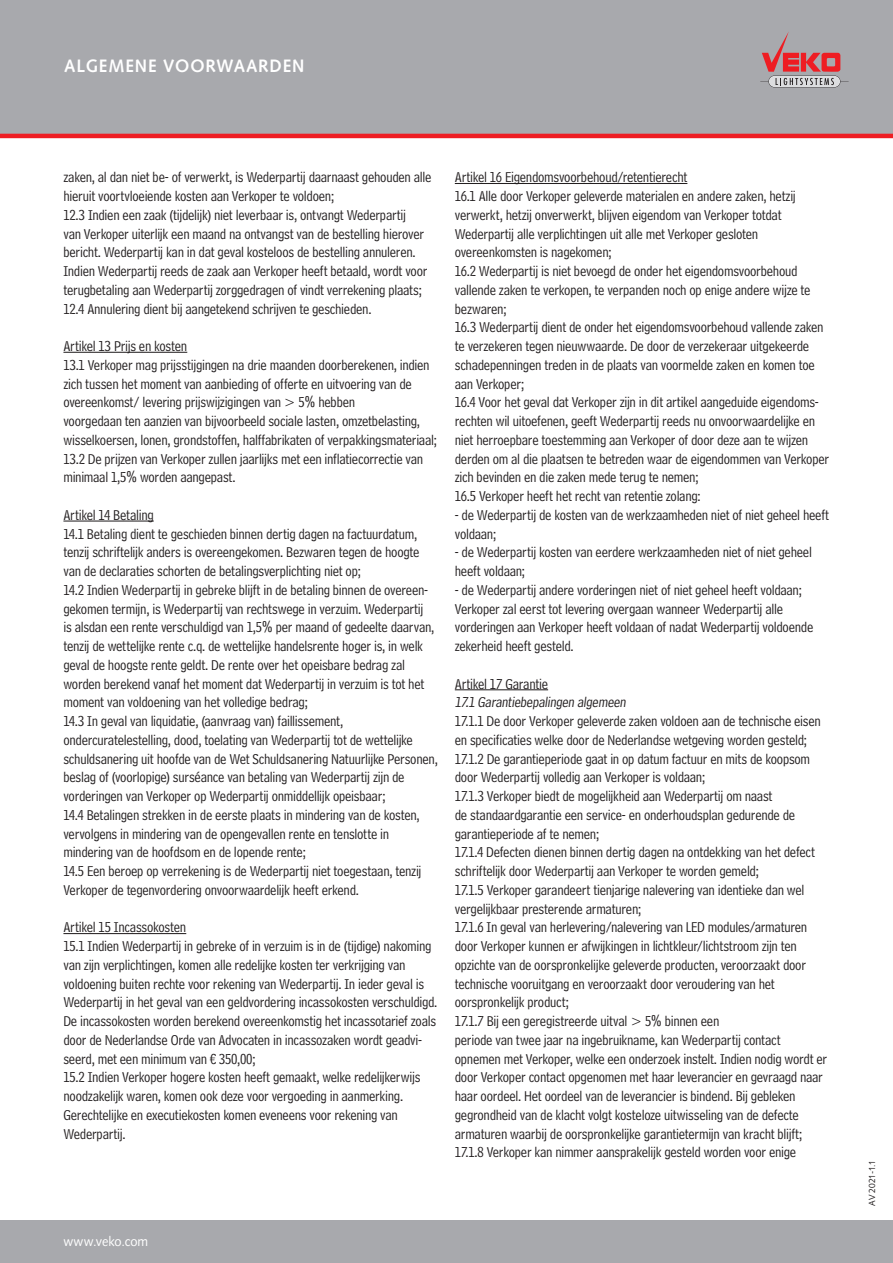
<style>
.page{position:relative;width:893px;height:1263px;background:#fff}
.page>*{position:absolute;margin:0;border:0;box-sizing:border-box;transform-origin:0 0}
.t1{font:700 18px "Syntax";letter-spacing:.05em;color:#fff;scale:.95 1}
.t2{font:15px/18.8px "Bell Centennial BT Address";letter-spacing:-.02em;color:#231f20;scale:.95 1}
.t3{font:13.5px "Syntax";letter-spacing:-.005em;color:#fff;scale:.95 1}
.t4{font:9px "Syntax";letter-spacing:-.005em;color:#231f20;scale:.93 1}
.s1{font-family:"Univers";font-stretch:condensed}
</style>
<div class="page">
<div style="left:0;top:0;width:893px;height:136px;background:#a8a9ad"></div>
<div style="left:0;top:1220px;width:893px;height:43px;background:#a8a9ad"></div>
<hr style="left:0;top:134px;width:893px;height:4px;background:#ee1d23">
<svg style="left:760px;top:32px;width:89px;height:55px"></svg>
<hr style="left:63px;top:352px;width:124px;height:1px;background:#231f20">
<hr style="left:63px;top:520px;width:91px;height:1px;background:#231f20">
<hr style="left:63px;top:933px;width:123px;height:1px;background:#231f20">
<hr style="left:455px;top:183px;width:232px;height:1px;background:#231f20">
<hr style="left:455px;top:689px;width:93px;height:1px;background:#231f20">
<p class="t1" style="left:64px;top:55px;width:255px">ALGEMENE VOORWAARDEN</p>
<p class="t2" style="left:63px;top:168px;width:389px">zaken, al dan niet be- of verwerkt, is Wederpartij daarnaast gehouden alle hieruit voortvloeiende kosten aan Verkoper te voldoen;</p>
<p class="t2" style="left:63px;top:205px;width:385px">12.3 Indien een zaak (tijdelijk) niet leverbaar is, ontvangt Wederpartij van Verkoper uiterlijk een maand na ontvangst van de bestelling hierover bericht. Wederpartij kan in dat geval kosteloos de bestelling annuleren.<br>Indien Wederpartij reeds de zaak aan Verkoper heeft betaald, wordt voor terugbetaling aan Wederpartij zorggedragen of vindt verrekening plaats;</p>
<p class="t2" style="left:63px;top:299px;width:326px">12.4 Annulering dient bij aangetekend schrijven te geschieden.</p>
<p class="t2" style="left:63px;top:336px;width:132px">Artikel 13 Prijs en kosten</p>
<p class="t2" style="left:63px;top:355px;width:387px">13.1 Verkoper mag prijsstijgingen na drie maanden doorberekenen, indien zich tussen het moment van aanbieding of offerte en uitvoering van de overeenkomst/ levering prijswijzigingen van &gt; 5<span class="s1">%</span> hebben</p>
<p class="t2" style="left:63px;top:411px;width:395px">voorgedaan ten aanzien van bijvoorbeeld sociale lasten, omzetbelasting, wisselkoersen, lonen, grondstoffen, halffabrikaten of verpakkingsmateriaal;</p>
<p class="t2" style="left:63px;top:449px;width:380px">13.2 De prijzen van Verkoper zullen jaarlijks met een inflatiecorrectie van minimaal 1,5<span class="s1">%</span> worden aangepast.</p>
<p class="t2" style="left:63px;top:505px;width:97px">Artikel 14 Betaling</p>
<p class="t2" style="left:63px;top:524px;width:376px">14.1 Betaling dient te geschieden binnen dertig dagen na factuurdatum, tenzij schriftelijk anders is overeengekomen. Bezwaren tegen de hoogte van de declaraties schorten de betalingsverplichting niet op;</p>
<p class="t2" style="left:63px;top:580px;width:392px">14.2 Indien Wederpartij in gebreke blijft in de betaling binnen de overeen&shy;gekomen termijn, is Wederpartij van rechtswege in verzuim. Wederpartij is alsdan een rente verschuldigd van 1,5<span class="s1">%</span> per maand of gedeelte daarvan, tenzij de wettelijke rente c.q. de wettelijke handelsrente hoger is, in welk geval de hoogste rente geldt. De rente over het opeisbare bedrag zal worden berekend vanaf het moment dat Wederpartij in verzuim is tot het moment van voldoening van het volledige bedrag;</p>
<p class="t2" style="left:63px;top:711px;width:296px">14.3 In geval van liquidatie, (aanvraag van) faillissement,</p>
<p class="t2" style="left:63px;top:730px;width:396px">ondercuratelestelling, dood, toelating van Wederpartij tot de wettelijke schuldsanering uit hoofde van de Wet Schuldsanering Natuurlijke Personen, beslag of (voorlopige) surséance van betaling van Wederpartij zijn de</p>
<p class="t2" style="left:63px;top:786px;width:341px">vorderingen van Verkoper op Wederpartij onmiddellijk opeisbaar;</p>
<p class="t2" style="left:63px;top:805px;width:377px">14.4 Betalingen strekken in de eerste plaats in mindering van de kosten, vervolgens in mindering van de opengevallen rente en tenslotte in</p>
<p class="t2" style="left:63px;top:843px;width:257px">mindering van de hoofdsom en de lopende rente;</p>
<p class="t2" style="left:63px;top:861px;width:378px">14.5 Een beroep op verrekening is de Wederpartij niet toegestaan, tenzij<br>Verkoper de tegenvordering onvoorwaardelijk heeft erkend.</p>
<p class="t2" style="left:63px;top:918px;width:131px">Artikel 15 Incassokosten</p>
<p class="t2" style="left:63px;top:936px;width:395px">15.1 Indien Wederpartij in gebreke of in verzuim is in de (tijdige) nakoming van zijn verplichtingen, komen alle redelijke kosten ter verkrijging van voldoening buiten rechte voor rekening van Wederpartij. In ieder geval is Wederpartij in het geval van een geldvordering incassokosten verschuldigd.<br>De incassokosten worden berekend overeenkomstig het incassotarief zoals door de Nederlandse Orde van Advocaten in incassozaken wordt geadvi&shy;seerd, met een minimum van € 350,00;</p>
<p class="t2" style="left:63px;top:1068px;width:377px">15.2 Indien Verkoper hogere kosten heeft gemaakt, welke redelijkerwijs noodzakelijk waren, komen ook deze voor vergoeding in aanmerking.<br>Gerechtelijke en executiekosten komen eveneens voor rekening van Wederpartij.</p>
<p class="t2" style="left:455px;top:168px;width:246px">Artikel 16 Eigendomsvoorbehoud/retentierecht</p>
<p class="t2" style="left:455px;top:186px;width:361px">16.1 Alle door Verkoper geleverde materialen en andere zaken, hetzij</p>
<p class="t2" style="left:455px;top:205px;width:345px">verwerkt, hetzij onverwerkt, blijven eigendom van Verkoper totdat</p>
<p class="t2" style="left:455px;top:224px;width:321px">Wederpartij alle verplichtingen uit alle met Verkoper gesloten</p>
<p class="t2" style="left:455px;top:243px;width:167px">overeenkomsten is nagekomen;</p>
<p class="t2" style="left:455px;top:261px;width:376px">16.2 Wederpartij is niet bevoegd de onder het eigendomsvoorbehoud vallende zaken te verkopen, te verpanden noch op enige andere wijze te bezwaren;</p>
<p class="t2" style="left:455px;top:318px;width:390px">16.3 Wederpartij dient de onder het eigendomsvoorbehoud vallende zaken te verzekeren tegen nieuwwaarde. De door de verzekeraar uitgekeerde schadepenningen treden in de plaats van voormelde zaken en komen toe aan Verkoper;</p>
<p class="t2" style="left:455px;top:393px;width:396px">16.4 Voor het geval dat Verkoper zijn in dit artikel aangeduide eigendoms&shy;rechten wil uitoefenen, geeft Wederpartij reeds nu onvoorwaardelijke en niet herroepbare toestemming aan Verkoper of door deze aan te wijzen derden om al die plaatsen te betreden waar de eigendommen van Verkoper zich bevinden en die zaken mede terug te nemen;</p>
<p class="t2" style="left:455px;top:486px;width:261px">16.5 Verkoper heeft het recht van retentie zolang:</p>
<p class="t2" style="left:455px;top:505px;width:395px">- de Wederpartij de kosten van de werkzaamheden niet of niet geheel heeft voldaan;</p>
<p class="t2" style="left:455px;top:543px;width:377px">- de Wederpartij kosten van eerdere werkzaamheden niet of niet geheel heeft voldaan;</p>
<p class="t2" style="left:455px;top:580px;width:367px">- de Wederpartij andere vorderingen niet of niet geheel heeft voldaan;</p>
<p class="t2" style="left:455px;top:599px;width:347px">Verkoper zal eerst tot levering overgaan wanneer Wederpartij alle</p>
<p class="t2" style="left:455px;top:618px;width:379px">vorderingen aan Verkoper heeft voldaan of nadat Wederpartij voldoende zekerheid heeft gesteld.</p>
<p class="t2" style="left:455px;top:674px;width:100px">Artikel 17 Garantie</p>
<p class="t2" style="left:455px;top:693px;width:184px">17.1 Garantiebepalingen algemeen</p>
<p class="t2" style="left:455px;top:711px;width:387px">17.1.1 De door Verkoper geleverde zaken voldoen aan de technische eisen en specificaties welke door de Nederlandse wetgeving worden gesteld;</p>
<p class="t2" style="left:455px;top:749px;width:376px">17.1.2 De garantieperiode gaat in op datum factuur en mits de koopsom door Wederpartij volledig aan Verkoper is voldaan;</p>
<p class="t2" style="left:455px;top:786px;width:360px">17.1.3 Verkoper biedt de mogelijkheid aan Wederpartij om naast<br>de standaardgarantie een service- en onderhoudsplan gedurende de garantieperiode af te nemen;</p>
<p class="t2" style="left:455px;top:843px;width:381px">17.1.4 Defecten dienen binnen dertig dagen na ontdekking van het defect schriftelijk door Wederpartij aan Verkoper te worden gemeld;</p>
<p class="t2" style="left:455px;top:880px;width:370px">17.1.5 Verkoper garandeert tienjarige nalevering van identieke dan wel</p>
<p class="t2" style="left:455px;top:899px;width:198px">vergelijkbaar presterende armaturen;</p>
<p class="t2" style="left:455px;top:918px;width:373px">17.1.6 In geval van herlevering/nalevering van LED modules/armaturen door Verkoper kunnen er afwijkingen in lichtkleur/lichtstroom zijn ten opzichte van de oorspronkelijke geleverde producten, veroorzaakt door technische vooruitgang en veroorzaakt door veroudering van het</p>
<p class="t2" style="left:455px;top:993px;width:122px">oorspronkelijk product;</p>
<p class="t2" style="left:455px;top:1011px;width:280px">17.1.7 Bij een geregistreerde uitval &gt; 5<span class="s1">%</span> binnen een</p>
<p class="t2" style="left:455px;top:1030px;width:344px">periode van twee jaar na ingebruikname, kan Wederpartij contact</p>
<p class="t2" style="left:455px;top:1049px;width:394px">opnemen met Verkoper, welke een onderzoek instelt. Indien nodig wordt er door Verkoper contact opgenomen met haar leverancier en gevraagd naar haar oordeel. Het oordeel van de leverancier is bindend. Bij gebleken</p>
<p class="t2" style="left:455px;top:1105px;width:368px">gegrondheid van de klacht volgt kosteloze uitwisseling van de defecte armaturen waarbij de oorspronkelijke garantietermijn van kracht blijft;</p>
<p class="t2" style="left:455px;top:1143px;width:361px">17.1.8 Verkoper kan nimmer aansprakelijk gesteld worden voor enige</p>
<p class="t3" style="left:63px;top:1233px;width:91px">www.veko.com</p>
<p class="t4" style="left:867px;top:1205px;width:50px;rotate:-90deg">AV 2021-1.1</p>
</div>
